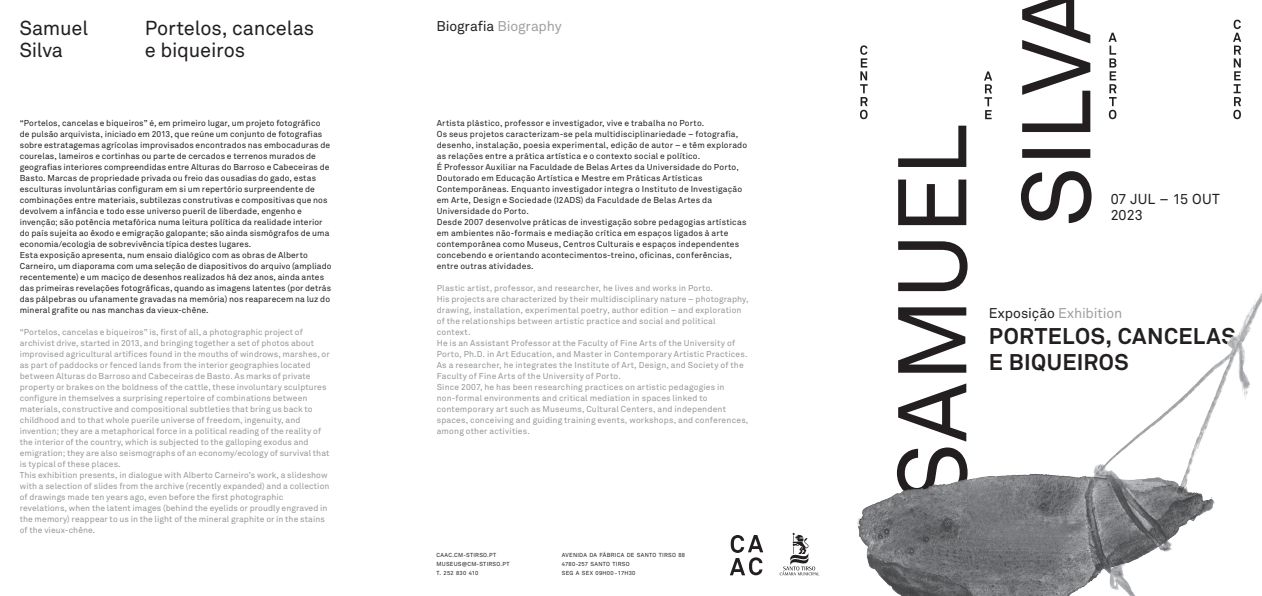
<style>
.page{position:relative;width:1262px;height:596px;background:#fff}
.page>*{position:absolute;margin:0;border:0;box-sizing:border-box;transform-origin:0 0}
.t1{font:700 22.5px/26px "Akkurat Pro";letter-spacing:.02em;color:#231f20}
.t2{font:20px/22px "Akkurat Pro";letter-spacing:-.01em;color:#231f20}
.t3{font:14.3px/16.5px "Akkurat Pro";letter-spacing:.01em;color:#231f20}
.t4{font:14px "Akkurat Pro";letter-spacing:-.01em;color:#9ea0a2}
.t5{font:14px "Akkurat Pro";letter-spacing:-.01em;color:#231f20}
.t6{font:8.5px/11px "Akkurat Pro";letter-spacing:.015em;color:#949698}
.t7{font:8.5px/11px "Akkurat Pro";letter-spacing:.015em;color:#231f20}
.t8{font:5.8px/9px "Akkurat Pro";letter-spacing:.045em;color:#231f20}
.s1{color:#9ea0a2}
.s2{color:#231f20}
</style>
<div class="page">
<svg style="left:1021px;top:0;width:70px;height:215px"></svg>
<svg style="left:898px;top:126px;width:69px;height:89px"></svg>
<svg style="left:860px;top:45px;width:7px;height:74px"></svg>
<svg style="left:984px;top:71px;width:8px;height:48px"></svg>
<svg style="left:1233px;top:20px;width:8px;height:99px"></svg>
<svg style="left:1108px;top:33px;width:8px;height:86px"></svg>
<img style="left:857px;top:215px;width:405px;height:381px">
<svg style="left:780px;top:533px;width:39px;height:42px"></svg>
<svg style="left:730px;top:535px;width:33px;height:40px"></svg>
<h2 class="t2" style="left:19px;top:18px;width:70px">Samuel<br>Silva</h2>
<h2 class="t2" style="left:145px;top:18px;width:171px">Portelos, cancelas e biqueiros</h2>
<p class="t7" style="left:20px;top:118px;width:313px">“Portelos, cancelas e biqueiros” é, em primeiro lugar, um projeto fotográfico de pulsão arquivista, iniciado em 2013, que reúne um conjunto de fotografias sobre estratagemas agrícolas improvisados encontrados nas embocaduras de courelas, lameiros e cortinhas ou parte de cercados e terrenos murados de geografias interiores compreendidas entre Alturas do Barroso e Cabeceiras de Basto. Marcas de propriedade privada ou freio das ousadias do gado, estas esculturas involuntárias configuram em si um repertório surpreendente de combinações entre materiais, subtilezas construtivas e compositivas que nos devolvem a infância e todo esse universo pueril de liberdade, engenho e invenção; são potência metafórica numa leitura política da realidade interior do país sujeita ao êxodo e emigração galopante; são ainda sismógrafos de uma economia/ecologia de sobrevivência típica destes lugares.<br>Esta exposição apresenta, num ensaio dialógico com as obras de Alberto Carneiro, um diaporama com uma seleção de diapositivos do arquivo (ampliado recentemente) e um maciço de desenhos realizados há dez anos, ainda antes das primeiras revelações fotográficas, quando as imagens latentes (por detrás das pálpebras ou ufanamente gravadas na memória) nos reaparecem na luz do mineral grafite ou nas manchas da vieux-chêne.</p>
<p class="t6" style="left:20px;top:327px;width:311px">“Portelos, cancelas e biqueiros” is, first of all, a photographic project of archivist drive, started in 2013, and bringing together a set of photos about improvised agricultural artifices found in the mouths of windrows, marshes, or as part of paddocks or fenced lands from the interior geographies located between Alturas do Barroso and Cabeceiras de Basto. As marks of private property or brakes on the boldness of the cattle, these involuntary sculptures configure in themselves a surprising repertoire of combinations between materials, constructive and compositional subtleties that bring us back to childhood and to that whole puerile universe of freedom, ingenuity, and invention; they are a metaphorical force in a political reading of the reality of the interior of the country, which is subjected to the galloping exodus and emigration; they are also seismographs of an economy/ecology of survival that is typical of these places.<br>This exhibition presents, in dialogue with Alberto Carneiro’s work, a slideshow with a selection of slides from the archive (recently expanded) and a collection of drawings made ten years ago, even before the first photographic revelations, when the latent images (behind the eyelids or proudly engraved in the memory) reappear to us in the light of the mineral graphite or in the stains of the vieux-chêne.</p>
<h3 class="t5" style="left:436px;top:18px;width:127px">Biografia <span class="s1">Biography</span></h3>
<p class="t7" style="left:437px;top:118px;width:312px">Artista plástico, professor e investigador, vive e trabalha no Porto.<br>Os seus projetos caracterizam-se pela multidisciplinariedade – fotografia, desenho, instalação, poesia experimental, edição de autor – e têm explorado as relações entre a prática artística e o contexto social e político.<br>É Professor Auxiliar na Faculdade de Belas Artes da Universidade do Porto, Doutorado em Educação Artística e Mestre em Práticas Artísticas Contemporâneas. Enquanto investigador integra o Instituto de Investigação em Arte, Design e Sociedade (I2ADS) da Faculdade de Belas Artes da Universidade do Porto.<br>Desde 2007 desenvolve práticas de investigação sobre pedagogias artísticas em ambientes não-formais e mediação crítica em espaços ligados à arte contemporânea como Museus, Centros Culturais e espaços independentes concebendo e orientando acontecimentos-treino, oficinas, conferências, entre outras atividades.</p>
<p class="t6" style="left:437px;top:283px;width:313px">Plastic artist, professor, and researcher, he lives and works in Porto.<br>His projects are characterized by their multidisciplinary nature – photography, drawing, installation, experimental poetry, author edition – and exploration of the relationships between artistic practice and social and political context.<br>He is an Assistant Professor at the Faculty of Fine Arts of the University of Porto, Ph.D. in Art Education, and Master in Contemporary Artistic Practices.<br>As a researcher, he integrates the Institute of Art, Design, and Society of the Faculty of Fine Arts of the University of Porto.<br>Since 2007, he has been researching practices on artistic pedagogies in non-formal environments and critical mediation in spaces linked to contemporary art such as Museums, Cultural Centers, and independent spaces, conceiving and guiding training events, workshops, and conferences, among other activities.</p>
<p class="t8" style="left:436px;top:551px;width:74px">CAAC.CM-STIRSO.PT<br>MUSEUS@CM-STIRSO.PT<br>T. 252 830 410</p>
<p class="t8" style="left:562px;top:551px;width:125px">AVENIDA DA FÁBRICA DE SANTO TIRSO 88<br>4780-257 SANTO TIRSO<br>SEG A SEX 09H00 -17H30</p>
<h3 class="t3" style="left:1110px;top:191px;width:111px">07 JUL – 15 OUT<br>2023</h3>
<h3 class="t4" style="left:989px;top:305px;width:135px"><span class="s2">Exposição</span> Exhibition</h3>
<h1 class="t1" style="left:989px;top:323px;width:248px">PORTELOS, CANCELAS<br>E BIQUEIROS</h1>
</div>
